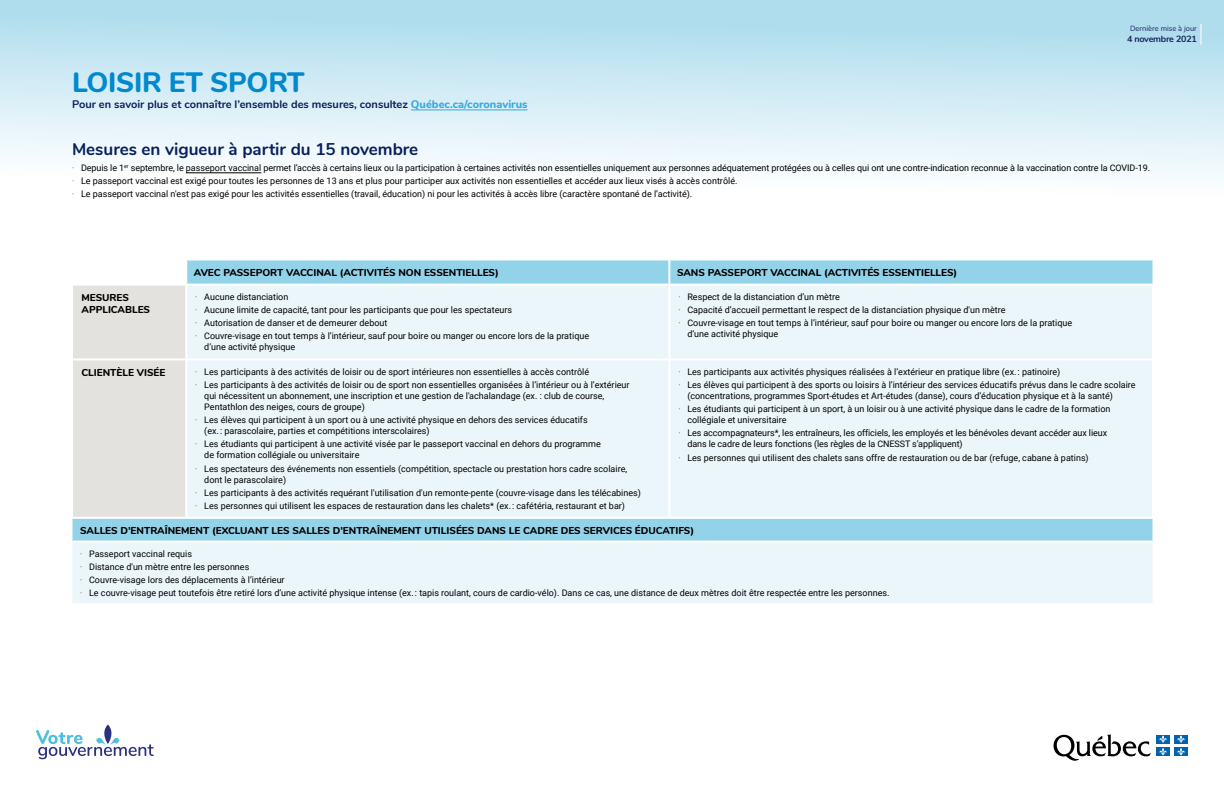
<style>
.page{position:relative;width:1224px;height:792px;background:#fff}
.page>*{position:absolute;margin:0;border:0;box-sizing:border-box;transform-origin:0 0}
.t1{font:800 28px "Nunito";letter-spacing:-.01em;color:#0089cd}
.t2{font:700 17px "Nunito";color:#09205c}
.t3{font:700 11px "Nunito";color:#09205c}
.t4{font:800 10px/12px "Nunito";color:#000}
.t5{font:9px/11px "Roboto";color:#000}
.t6{font:700 9px "Nunito";letter-spacing:-.025em;color:#19255b}
.t7{font:7.5px "Nunito";color:#19255b}
.s1{font-weight:800;color:#36a9e1}
.s2{font-weight:300}
</style>
<div class="page">
<div style="left:0;top:0;width:1224px;height:198px;background:linear-gradient(to bottom,#a8daec,#fff)"></div>
<svg style="left:187px;top:260px;width:965px;height:24px;background:#97d4e9"></svg>
<svg style="left:72px;top:286px;width:1080px;height:317px;background:#e4f2f6"></svg>
<hr style="left:72px;top:286px;width:1px;height:73px;background:#fff">
<hr style="left:72px;top:359px;width:1px;height:158px;background:#fff">
<hr style="left:73px;top:358px;width:113px;height:2px;background:#fff">
<hr style="left:186px;top:358px;width:483px;height:2px;background:#fff">
<hr style="left:669px;top:358px;width:483px;height:2px;background:#fff">
<hr style="left:72px;top:517px;width:114px;height:2px;background:#fff">
<hr style="left:186px;top:517px;width:483px;height:2px;background:#fff">
<hr style="left:669px;top:517px;width:484px;height:2px;background:#fff">
<hr style="left:72px;top:541px;width:114px;height:2px;background:#fff">
<hr style="left:186px;top:541px;width:483px;height:2px;background:#fff">
<hr style="left:669px;top:541px;width:483px;height:2px;background:#fff">
<hr style="left:668px;top:260px;width:2px;height:24px;background:#fff">
<hr style="left:185px;top:286px;width:2px;height:72px;background:#fff">
<hr style="left:668px;top:286px;width:2px;height:72px;background:#fff">
<hr style="left:185px;top:360px;width:2px;height:157px;background:#fff">
<hr style="left:668px;top:360px;width:2px;height:157px;background:#fff">
<hr style="left:411px;top:110px;width:117px;height:1px;background:#36a9e1">
<hr style="left:186px;top:173px;width:75px;height:1px;background:#000">
<svg style="left:1200px;top:24px;width:1px;height:21px"></svg>
<img style="left:1053px;top:734px;width:135px;height:27px">
<img style="left:37px;top:724px;width:117px;height:35px">
<p class="t7" style="left:1130px;top:23px;width:68px">Dernière mise à jour</p>
<p class="t6" style="left:1127px;top:33px;width:71px">4 novembre 2021</p>
<h1 class="t1" style="left:72px;top:62px;width:234px">LOISIR ET SPORT</h1>
<p class="t3" style="left:72px;top:96px;width:457px">Pour en savoir plus et connaître l’ensemble des mesures, consultez <span class="s1">Québec.ca/coronavirus</span></p>
<h2 class="t2" style="left:72px;top:137px;width:348px">Mesures en vigueur à partir du 15 novembre</h2>
<p class="t5" style="left:72px;top:162px;width:1080px"><span class="s2">·</span> Depuis le 1<sup>er</sup> septembre, le passeport vaccinal permet l’accès à certains lieux ou la participation à certaines activités non essentielles uniquement aux personnes adéquatement protégées ou à celles qui ont une contre-indication reconnue à la vaccination contre la COVID-19.</p>
<p class="t5" style="left:72px;top:175px;width:667px"><span class="s2">·</span> Le passeport vaccinal est exigé pour toutes les personnes de 13 ans et plus pour participer aux activités non essentielles et accéder aux lieux visés à accès contrôlé.</p>
<p class="t5" style="left:72px;top:188px;width:622px"><span class="s2">·</span> Le passeport vaccinal n'est pas exigé pour les activités essentielles (travail, éducation) ni pour les activités à accès libre (caractère spontané de l’activité).</p>
<h3 class="t4" style="left:194px;top:266px;width:306px">AVEC PASSEPORT VACCINAL (ACTIVITÉS NON ESSENTIELLES)</h3>
<h3 class="t4" style="left:677px;top:266px;width:282px">SANS PASSEPORT VACCINAL (ACTIVITÉS ESSENTIELLES)</h3>
<h3 class="t4" style="left:82px;top:291px;width:70px">MESURES<br>APPLICABLES</h3>
<p class="t5" style="left:195px;top:291px;width:95px"><span class="s2">·</span> Aucune distanciation</p>
<p class="t5" style="left:195px;top:304px;width:318px"><span class="s2">·</span> Aucune limite de capacité, tant pour les participants que pour les spectateurs</p>
<p class="t5" style="left:195px;top:317px;width:194px"><span class="s2">·</span> Autorisation de danser et de demeurer debout</p>
<p class="t5" style="left:204px;top:330px;width:386px;text-indent:-9px"><span class="s2">·</span> Couvre-visage en tout temps à l’intérieur, sauf pour boire ou manger ou encore lors de la pratique d’une activité physique</p>
<h3 class="t4" style="left:82px;top:366px;width:85px">CLIENTÈLE VISÉE</h3>
<p class="t5" style="left:195px;top:366px;width:395px"><span class="s2">·</span> Les participants à des activités de loisir ou de sport intérieures non essentielles à accès contrôlé</p>
<p class="t5" style="left:204px;top:379px;width:427px;text-indent:-9px"><span class="s2">·</span> Les participants à des activités de loisir ou de sport non essentielles organisées à l’intérieur ou à l’extérieur qui nécessitent un abonnement, une inscription et une gestion de l'achalandage (ex. : club de course,<br>Pentathlon des neiges, cours de groupe)</p>
<p class="t5" style="left:204px;top:414px;width:385px;text-indent:-9px"><span class="s2">·</span> Les élèves qui participent à un sport ou à une activité physique en dehors des services éducatifs (ex. : parascolaire, parties et compétitions interscolaires)</p>
<p class="t5" style="left:204px;top:438px;width:398px;text-indent:-9px"><span class="s2">·</span> Les étudiants qui participent à une activité visée par le passeport vaccinal en dehors du programme de formation collégiale ou universitaire</p>
<p class="t5" style="left:204px;top:462px;width:425px;text-indent:-9px"><span class="s2">·</span> Les spectateurs des événements non essentiels (compétition, spectacle ou prestation hors cadre scolaire, dont le parascolaire)</p>
<p class="t5" style="left:195px;top:487px;width:447px"><span class="s2">·</span> Les participants à des activités requérant l'utilisation d'un remonte-pente (couvre-visage dans les télécabines)</p>
<p class="t5" style="left:195px;top:500px;width:431px"><span class="s2">·</span> Les personnes qui utilisent les espaces de restauration dans les chalets* (ex. : cafétéria, restaurant et bar)</p>
<p class="t5" style="left:678px;top:291px;width:163px"><span class="s2">·</span> Respect de la distanciation d’un mètre</p>
<p class="t5" style="left:678px;top:304px;width:329px"><span class="s2">·</span> Capacité d’accueil permettant le respect de la distanciation physique d'un mètre</p>
<p class="t5" style="left:687px;top:317px;width:386px;text-indent:-9px"><span class="s2">·</span> Couvre-visage en tout temps à l’intérieur, sauf pour boire ou manger ou encore lors de la pratique d’une activité physique</p>
<p class="t5" style="left:678px;top:366px;width:383px"><span class="s2">·</span> Les participants aux activités physiques réalisées à l’extérieur en pratique libre (ex. : patinoire)</p>
<p class="t5" style="left:687px;top:379px;width:450px;text-indent:-9px"><span class="s2">·</span> Les élèves qui participent à des sports ou loisirs à l’intérieur des services éducatifs prévus dans le cadre scolaire (concentrations, programmes Sport-études et Art-études (danse), cours d’éducation physique et à la santé)</p>
<p class="t5" style="left:687px;top:403px;width:425px;text-indent:-9px"><span class="s2">·</span> Les étudiants qui participent à un sport, à un loisir ou à une activité physique dans le cadre de la formation collégiale et universitaire</p>
<p class="t5" style="left:687px;top:427px;width:421px;text-indent:-9px"><span class="s2">·</span> Les accompagnateurs*, les entraîneurs, les officiels, les employés et les bénévoles devant accéder aux lieux dans le cadre de leurs fonctions (les règles de la CNESST s’appliquent)</p>
<p class="t5" style="left:678px;top:451px;width:412px"><span class="s2">·</span> Les personnes qui utilisent des chalets sans offre de restauration ou de bar (refuge, cabane à patins)</p>
<h3 class="t4" style="left:80px;top:524px;width:616px">SALLES D’ENTRAÎNEMENT (EXCLUANT LES SALLES D’ENTRAÎNEMENT UTILISÉES DANS LE CADRE DES SERVICES ÉDUCATIFS)</h3>
<p class="t5" style="left:80px;top:548px;width:113px"><span class="s2">·</span> Passeport vaccinal requis</p>
<p class="t5" style="left:80px;top:561px;width:171px"><span class="s2">·</span> Distance d'un mètre entre les personnes</p>
<p class="t5" style="left:80px;top:574px;width:206px"><span class="s2">·</span> Couvre-visage lors des déplacements à l’intérieur</p>
<p class="t5" style="left:80px;top:587px;width:811px"><span class="s2">·</span> Le couvre-visage peut toutefois être retiré lors d’une activité physique intense (ex. : tapis roulant, cours de cardio-vélo). Dans ce cas, une distance de deux mètres doit être respectée entre les personnes.</p>
</div>
